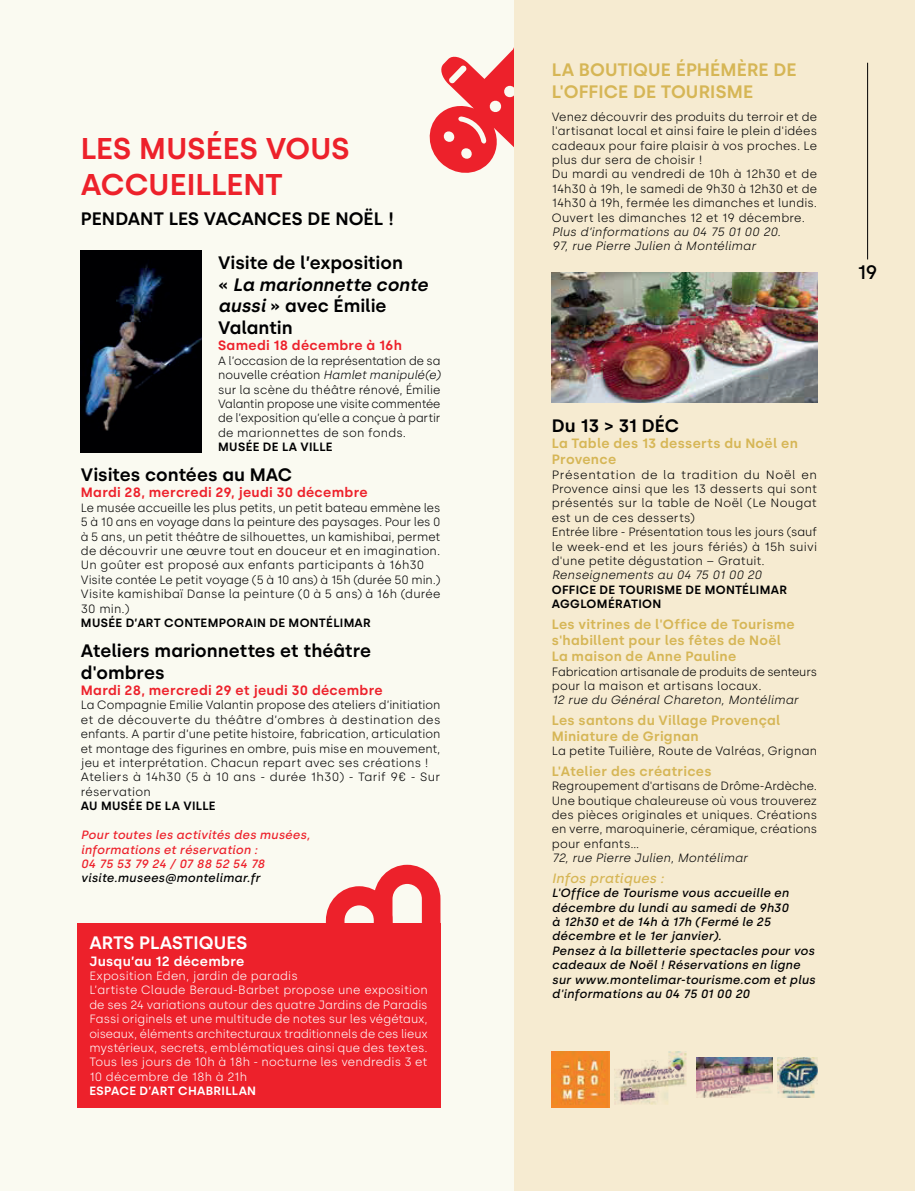
<style>
.page{position:relative;width:915px;height:1191px;background:#fff}
.page>*{position:absolute;margin:0;border:0;box-sizing:border-box;transform-origin:0 0}
.t1{font:600 30px/36px "Silka";letter-spacing:.005em;color:#ed212b}
.t2{font:500 19.5px "Silka";color:#000001}
.t3{font:600 18px/21.6px "Silka";color:#000001}
.t4{font:600 18px/21.6px "Silka";letter-spacing:.005em;color:#d6b656}
.t5{font:600 18px "Silka";letter-spacing:-.005em;color:#fff}
.t6{font:600 13.5px/16.2px "Silka";letter-spacing:.02em;color:#d6b656}
.t7{font:600 13.5px "Silka";letter-spacing:.025em;color:#ed212b}
.t8{font:600 13.5px "Silka";letter-spacing:.025em;color:#fff}
.t9{font:italic 500 13.5px "Silka";letter-spacing:.01em;color:#d6b656}
.t10{font:300 12px/14.4px "Silka";letter-spacing:.005em;color:#000001}
.t11{font:300 12px/14.4px "Silka";letter-spacing:.005em;color:#fff}
.t12{font:italic 500 12px/14.4px "Silka";letter-spacing:.015em;color:#000001}
.t13{font:italic 300 12px/14.4px "Silka";letter-spacing:.01em;color:#000001}
.t14{font:600 12px/14.4px "Silka";letter-spacing:.03em;color:#000001}
.t15{font:italic 500 12px/14.4px "Silka";letter-spacing:.01em;color:#ed212b}
.t16{font:600 12px "Silka";letter-spacing:.02em;color:#fff}
.s1{font-style:italic}
</style>
<div class="page">
<div style="left:0;top:0;width:914px;height:1191px;background:#fafaf1"></div>
<svg style="left:429px;top:47px;width:85px;height:126px"></svg>
<div style="left:514px;top:0;width:400px;height:1191px;background:#f6ebd1"></div>
<img style="left:551px;top:1051px;width:58px;height:57px">
<img style="left:614px;top:1051px;width:73px;height:54px">
<img style="left:696px;top:1057px;width:76px;height:40px">
<img style="left:777px;top:1057px;width:39px;height:40px">
<img style="left:551px;top:273px;width:265px;height:129px">
<img style="left:81px;top:250px;width:120px;height:202px">
<svg style="left:326px;top:864px;width:114px;height:59px"></svg>
<div style="left:77px;top:923px;width:363px;height:185px;background:#ed212b"></div>
<hr style="left:866px;top:63px;width:1px;height:196px;background:#000001">
<h1 class="t1" style="left:81px;top:130px;width:270px">LES MUSÉES VOUS<br>ACCUEILLENT</h1>
<h3 class="t3" style="left:81px;top:208px;width:314px">PENDANT LES VACANCES DE NOËL !</h3>
<h3 class="t3" style="left:218px;top:252px;width:211px">Visite de l’exposition<br>« <span class="s1">La marionnette conte aussi</span> » avec Émilie<br>Valantin</h3>
<p class="t7" style="left:218px;top:337px;width:185px">Samedi 18 décembre à 16h</p>
<p class="t10" style="left:218px;top:353px;width:224px;text-align:justify">A l’occasion de la représentation de sa nouvelle création <span class="s1">Hamlet manipulé(e) </span>sur la scène du théâtre rénové, Émilie Valantin propose une visite commentée de l’exposition qu’elle a conçue à partir de marionnettes de son fonds.</p>
<p class="t14" style="left:218px;top:440px;width:116px">MUSÉE DE LA VILLE</p>
<h3 class="t3" style="left:81px;top:464px;width:213px">Visites contées au MAC</h3>
<p class="t7" style="left:81px;top:485px;width:288px">Mardi 28, mercredi 29, jeudi 30 décembre</p>
<p class="t10" style="left:81px;top:500px;width:361px">Le musée accueille les plus petits, un petit bateau emmène les 5 à 10 ans en voyage dans la peinture des paysages. Pour les 0 à 5 ans, un petit théâtre de silhouettes, un kamishibai, permet de découvrir une œuvre tout en douceur et en imagination.<br>Un goûter est proposé aux enfants participants à 16h30<br>Visite contée Le petit voyage (5 à 10 ans) à 15h (durée 50 min.)<br>Visite kamishibaï Danse la peinture (0 à 5 ans) à 16h (durée 30 min.)</p>
<p class="t14" style="left:81px;top:615px;width:291px">MUSÉE D’ART CONTEMPORAIN DE MONTÉLIMAR</p>
<h3 class="t3" style="left:81px;top:640px;width:292px">Ateliers marionnettes et théâtre d'ombres</h3>
<p class="t7" style="left:81px;top:682px;width:303px">Mardi 28, mercredi 29 et jeudi 30 décembre</p>
<p class="t10" style="left:81px;top:698px;width:361px">La Compagnie Emilie Valantin propose des ateliers d’initiation et de découverte du théâtre d’ombres à destination des enfants. A partir d’une petite histoire, fabrication, articulation et montage des figurines en ombre, puis mise en mouvement, jeu et interprétation. Chacun repart avec ses créations !<br>Ateliers à 14h30 (5 à 10 ans - durée 1h30) - Tarif 9€ - Sur réservation</p>
<p class="t14" style="left:81px;top:799px;width:136px">AU MUSÉE DE LA VILLE</p>
<p class="t15" style="left:81px;top:827px;width:230px">Pour toutes les activités des musées, informations et réservation :<br>04 75 53 79 24 / 07 88 52 54 78</p>
<p class="t12" style="left:81px;top:871px;width:181px">visite.musees@montelimar.fr</p>
<h3 class="t5" style="left:89px;top:932px;width:159px">ARTS PLASTIQUES</h3>
<p class="t8" style="left:89px;top:952px;width:156px">Jusqu’au 12 décembre</p>
<p class="t11" style="left:89px;top:968px;width:340px">Exposition Eden, jardin de paradis<br>L’artiste Claude Beraud-Barbet propose une exposition de ses 24 variations autour des quatre Jardins de Paradis Fassi originels et une multitude de notes sur les végétaux, oiseaux, éléments architecturaux traditionnels de ces lieux mystérieux, secrets, emblématiques ainsi que des textes.<br>Tous les jours de 10h à 18h - nocturne les vendredis 3 et 10 décembre de 18h à 21h</p>
<p class="t16" style="left:89px;top:1083px;width:168px">ESPACE D’ART CHABRILLAN</p>
<h3 class="t4" style="left:551px;top:59px;width:246px">LA BOUTIQUE ÉPHÉMÈRE DE<br>L'OFFICE DE TOURISME</h3>
<p class="t10" style="left:551px;top:109px;width:267px">Venez découvrir des produits du terroir et de l'artisanat local et ainsi faire le plein d'idées cadeaux pour faire plaisir à vos proches. Le plus dur sera de choisir !<br>Du mardi au vendredi de 10h à 12h30 et de 14h30 à 19h, le samedi de 9h30 à 12h30 et de 14h30 à 19h, fermée les dimanches et lundis.<br>Ouvert les dimanches 12 et 19 décembre.</p>
<p class="t13" style="left:551px;top:225px;width:230px">Plus d’informations au 04 75 01 00 20.<br>97, rue Pierre Julien à Montélimar</p>
<h2 class="t2" style="left:857px;top:261px;width:22px">19</h2>
<h3 class="t3" style="left:551px;top:415px;width:129px">Du 13 &gt; 31 DÉC</h3>
<p class="t6" style="left:551px;top:435px;width:247px">La Table des 13 desserts du Noël en<br>Provence</p>
<p class="t10" style="left:551px;top:467px;width:267px">Présentation de la tradition du Noël en Provence ainsi que les 13 desserts qui sont présentés sur la table de Noël (Le Nougat est un de ces desserts)<br>Entrée libre - Présentation tous les jours (sauf le week-end et les jours fériés) à 15h suivi d'une petite dégustation – Gratuit.</p>
<p class="t13" style="left:551px;top:568px;width:211px">Renseignements au 04 75 01 00 20</p>
<p class="t14" style="left:551px;top:582px;width:236px">OFFICE DE TOURISME DE MONTÉLIMAR<br>AGGLOMÉRATION</p>
<p class="t6" style="left:551px;top:616px;width:244px">Les vitrines de l'Office de Tourisme s'habillent pour les fêtes de Noël<br>La maison de Anne Pauline</p>
<p class="t10" style="left:551px;top:664px;width:267px">Fabrication artisanale de produits de senteurs pour la maison et artisans locaux.</p>
<p class="t13" style="left:551px;top:693px;width:248px">12 rue du Général Chareton, Montélimar</p>
<p class="t6" style="left:551px;top:712px;width:230px">Les santons du Village Provençal<br>Miniature de Grignan</p>
<p class="t10" style="left:551px;top:744px;width:267px">La petite Tuilière, Route de Valréas, Grignan</p>
<p class="t6" style="left:551px;top:763px;width:161px">L'Atelier des créatrices</p>
<p class="t10" style="left:551px;top:779px;width:267px;text-align:justify">Regroupement d'artisans de Drôme-Ardèche.<br>Une boutique chaleureuse où vous trouverez des pièces originales et uniques. Créations en verre, maroquinerie, céramique, créations pour enfants…</p>
<p class="t13" style="left:551px;top:851px;width:197px">72, rue Pierre Julien, Montélimar</p>
<p class="t9" style="left:551px;top:870px;width:114px">Infos pratiques :</p>
<p class="t12" style="left:551px;top:885px;width:265px">L'Office de Tourisme vous accueille en décembre du lundi au samedi de 9h30<br>à 12h30 et de 14h à 17h (Fermé le 25 décembre et le 1er janvier).<br>Pensez à la billetterie spectacles pour vos cadeaux de Noël ! Réservations en ligne sur www.montelimar-tourisme.com et plus d'informations au 04 75 01 00 20</p>
</div>
